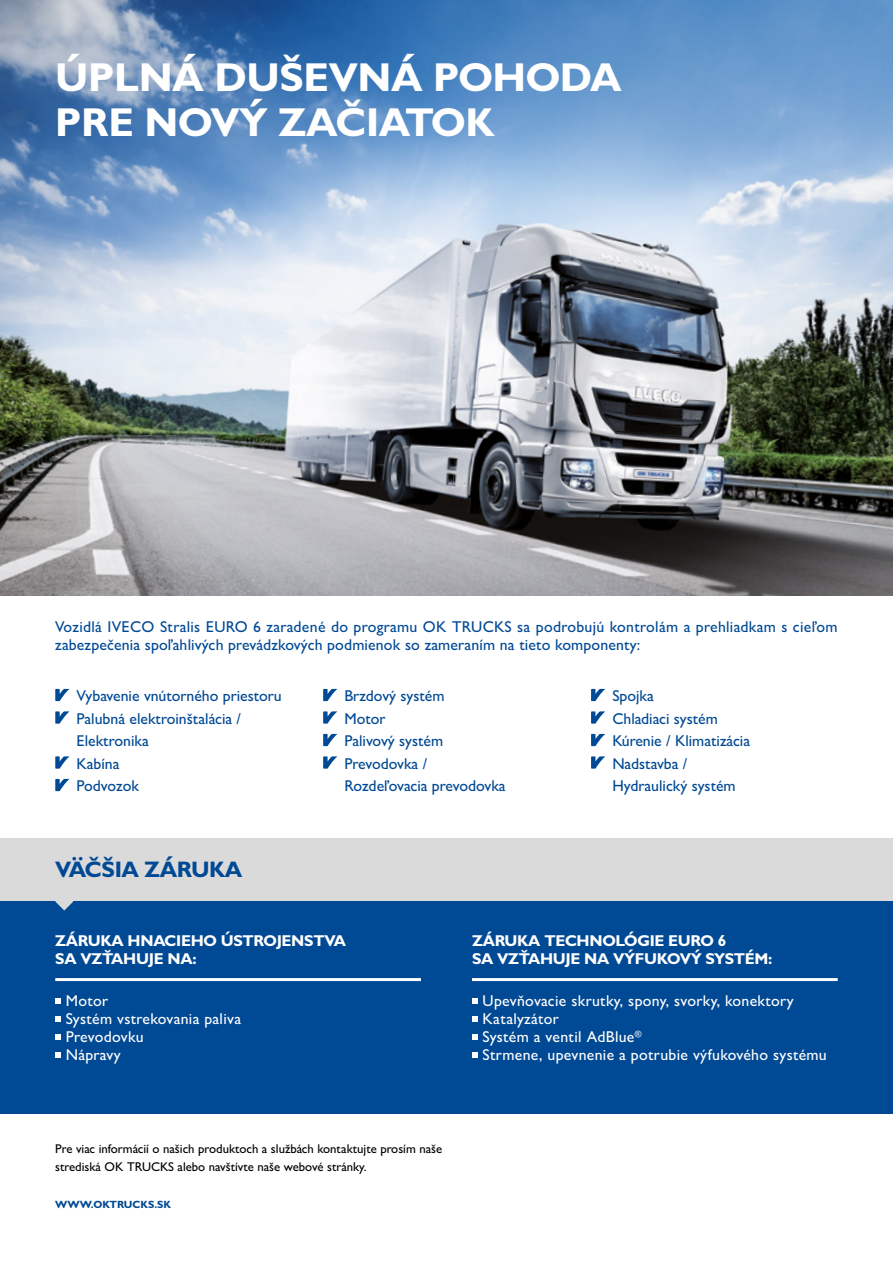
<style>
.page{position:relative;width:893px;height:1263px;background:#fff}
.page>*{position:absolute;margin:0;border:0;box-sizing:border-box;transform-origin:0 0}
.t1{font:700 40.5px/45px "Gill Sans MT Pro";letter-spacing:-.01em;color:#fff}
.t2{font:700 22.5px "Gill Sans MT Pro";letter-spacing:-.02em;color:#004994}
.t3{font:500 15.75px/22.5px "Gill Sans MT Pro";color:#004994}
.t4{font:500 15.75px/18px "Gill Sans MT Pro";letter-spacing:.02em;color:#fff}
.t5{font:700 15.75px/18px "Gill Sans MT Pro";letter-spacing:-.02em;color:#fff}
.t6{font:500 12.75px/18px "Gill Sans MT Pro";color:#000}
.t7{font:700 10.5px "Gill Sans MT Pro";color:#004994}
</style>
<div class="page">
<div style="left:0;top:838px;width:893px;height:63px;background:#dadada"></div>
<div style="left:0;top:901px;width:893px;height:213px;background:#004994"></div>
<img style="left:0;top:0;width:893px;height:595px">
<svg style="left:55px;top:998px;width:5px;height:5px"></svg>
<svg style="left:55px;top:1016px;width:5px;height:5px"></svg>
<svg style="left:55px;top:1034px;width:5px;height:5px"></svg>
<svg style="left:55px;top:1052px;width:5px;height:5px"></svg>
<svg style="left:472px;top:998px;width:5px;height:5px"></svg>
<svg style="left:472px;top:1016px;width:5px;height:5px"></svg>
<svg style="left:472px;top:1034px;width:5px;height:5px"></svg>
<svg style="left:472px;top:1052px;width:5px;height:5px"></svg>
<svg style="left:55px;top:689px;width:14px;height:12px"></svg>
<svg style="left:55px;top:711px;width:14px;height:13px"></svg>
<svg style="left:55px;top:756px;width:14px;height:13px"></svg>
<svg style="left:55px;top:779px;width:14px;height:12px"></svg>
<svg style="left:323px;top:689px;width:14px;height:12px"></svg>
<svg style="left:323px;top:711px;width:14px;height:13px"></svg>
<svg style="left:323px;top:734px;width:14px;height:12px"></svg>
<svg style="left:323px;top:756px;width:14px;height:13px"></svg>
<svg style="left:591px;top:689px;width:14px;height:12px"></svg>
<svg style="left:591px;top:711px;width:14px;height:13px"></svg>
<svg style="left:591px;top:734px;width:14px;height:12px"></svg>
<svg style="left:591px;top:756px;width:14px;height:13px"></svg>
<svg style="left:55px;top:901px;width:18px;height:9px"></svg>
<hr style="left:55px;top:978px;width:366px;height:3px;background:#fff">
<hr style="left:472px;top:978px;width:366px;height:3px;background:#fff">
<h1 class="t1" style="left:55px;top:54px;width:568px">ÚPLNÁ DUŠEVNÁ POHODA<br>PRE NOVÝ ZAČIATOK</h1>
<p class="t3" style="left:55px;top:617px;width:784px;line-height:18px">Vozidlá IVECO Stralis EURO 6 zaradené do programu OK TRUCKS sa podrobujú kontrolám a prehliadkam s cieľom zabezpečenia spoľahlivých prevádzkových podmienok so zameraním na tieto komponenty:</p>
<p class="t3" style="left:77px;top:684px;width:207px">Vybavenie vnútorného priestoru<br>Palubná elektroinštalácia /<br>Elektronika<br>Kabína<br>Podvozok</p>
<p class="t3" style="left:344px;top:684px;width:163px">Brzdový systém<br>Motor<br>Palivový systém<br>Prevodovka /<br>Rozdeľovacia prevodovka</p>
<p class="t3" style="left:612px;top:684px;width:139px">Spojka<br>Chladiaci systém<br>Kúrenie / Klimatizácia<br>Nadstavba /<br>Hydraulický systém</p>
<h2 class="t2" style="left:55px;top:856px;width:189px">VÄČŠIA ZÁRUKA</h2>
<p class="t5" style="left:55px;top:932px;width:292px">ZÁRUKA HNACIEHO ÚSTROJENSTVA<br>SA VZŤAHUJE NA:</p>
<p class="t5" style="left:472px;top:932px;width:302px">ZÁRUKA TECHNOLÓGIE EURO 6<br>SA VZŤAHUJE NA VÝFUKOVÝ SYSTÉM:</p>
<p class="t4" style="left:66px;top:991px;width:177px">Motor<br>Systém vstrekovania paliva<br>Prevodovku<br>Nápravy</p>
<p class="t4" style="left:483px;top:991px;width:346px">Upevňovacie skrutky, spony, svorky, konektory Katalyzátor<br>Systém a ventil AdBlue<sup>®<br></sup>Strmene, upevnenie a potrubie výfukového systému</p>
<p class="t6" style="left:55px;top:1139px;width:388px">Pre viac informácií o našich produktoch a službách kontaktujte prosím naše strediská OK TRUCKS alebo navštívte naše webové stránky.</p>
<p class="t7" style="left:55px;top:1198px;width:117px">WWW.OKTRUCKS.SK</p>
</div>
